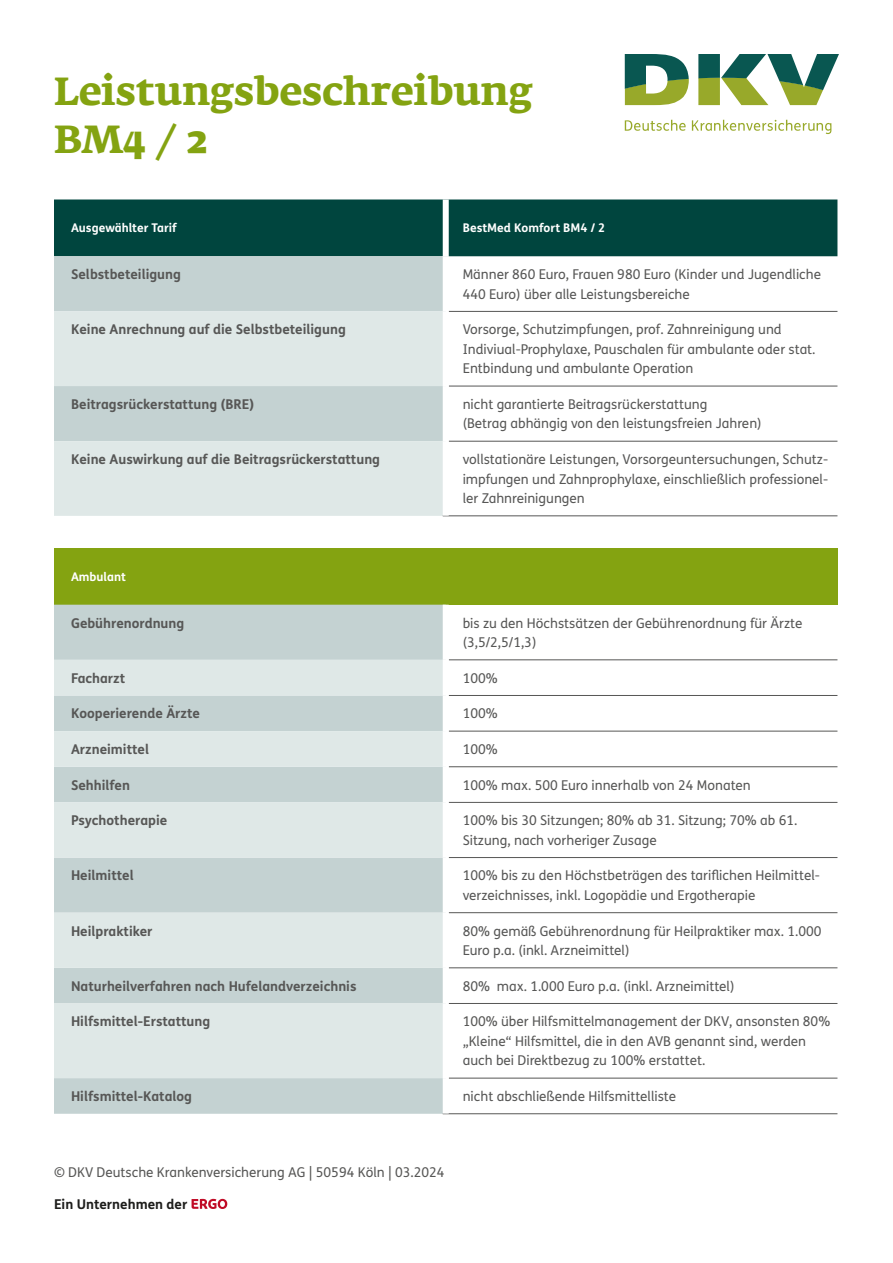
<style>
.page{position:relative;width:893px;height:1263px;background:#fff}
.page>*{position:absolute;margin:0;border:0;box-sizing:border-box;transform-origin:0 0}
.t1{font:700 39px/48px "Fedra Serif A";letter-spacing:-.01em;color:#84a311}
.t2{font:13.5px/19.5px "FS Me";color:#575756}
.t3{font:700 13.5px "FS Me";color:#575756}
.t4{font:700 13.5px "FS Me";color:#1d1d1b}
.t5{font:700 12px "FS Me";color:#fff}
</style>
<div class="page">
<svg style="left:192px;top:1199px;width:35px;height:10px"></svg>
<svg style="left:625px;top:120px;width:61px;height:11px"></svg>
<svg style="left:692px;top:120px;width:139px;height:14px"></svg>
<svg style="left:625px;top:54px;width:64px;height:51px"></svg>
<svg style="left:698px;top:54px;width:141px;height:51px"></svg>
<div style="left:54px;top:199px;width:783px;height:57px;background:#00453e"></div>
<div style="left:54px;top:256px;width:389px;height:55px;background:#c4d2d2"></div>
<svg style="left:54px;top:311px;width:389px;height:205px;background:#d7e2e1"></svg>
<div style="left:443px;top:199px;width:6px;height:57px;background:#fff"></div>
<hr style="left:449px;top:311px;width:388px;height:1px;background:#575756">
<hr style="left:449px;top:386px;width:388px;height:1px;background:#575756">
<hr style="left:449px;top:441px;width:388px;height:1px;background:#575756">
<hr style="left:443px;top:516px;width:394px;height:1px;background:#575756">
<div style="left:54px;top:548px;width:783px;height:57px;background:#84a311"></div>
<div style="left:54px;top:605px;width:389px;height:509px;background:#c4d2d2"></div>
<svg style="left:54px;top:660px;width:389px;height:418px;background:#d4dfdf"></svg>
<hr style="left:449px;top:660px;width:388px;height:1px;background:#575756">
<hr style="left:449px;top:695px;width:388px;height:1px;background:#575756">
<hr style="left:449px;top:731px;width:388px;height:1px;background:#575756">
<hr style="left:449px;top:766px;width:388px;height:1px;background:#575756">
<hr style="left:449px;top:802px;width:388px;height:1px;background:#575756">
<hr style="left:449px;top:857px;width:388px;height:1px;background:#575756">
<hr style="left:449px;top:912px;width:388px;height:1px;background:#575756">
<hr style="left:449px;top:967px;width:388px;height:1px;background:#575756">
<hr style="left:449px;top:1003px;width:388px;height:1px;background:#575756">
<hr style="left:449px;top:1078px;width:388px;height:1px;background:#575756">
<hr style="left:443px;top:1113px;width:394px;height:1px;background:#575756">
<h1 class="t1" style="left:54px;top:68px;width:480px">Leistungsbeschreibung<br>BM4 / 2</h1>
<p class="t5" style="left:71px;top:219px;width:107px">Ausgewählter Tarif</p>
<p class="t5" style="left:463px;top:219px;width:144px">BestMed Komfort BM4 / 2</p>
<p class="t3" style="left:71px;top:264px;width:111px">Selbstbeteiligung</p>
<p class="t2" style="left:463px;top:264px;width:360px">Männer 860 Euro, Frauen 980 Euro (Kinder und Jugendliche<br>440 Euro) über alle Leistungsbereiche</p>
<p class="t3" style="left:71px;top:319px;width:276px">Keine Anrechnung auf die Selbstbeteiligung</p>
<p class="t2" style="left:463px;top:319px;width:354px">Vorsorge, Schutzimpfungen, prof. Zahnreinigung und<br>Indiviual-Prophylaxe, Pauschalen für ambulante oder stat.<br>Entbindung und ambulante Operation</p>
<p class="t3" style="left:71px;top:394px;width:185px">Beitragsrückerstattung (BRE)</p>
<p class="t2" style="left:463px;top:394px;width:300px">nicht garantierte Beitragsrückerstattung<br>(Betrag abhängig von den leistungsfreien Jahren)</p>
<p class="t3" style="left:71px;top:449px;width:311px">Keine Auswirkung auf die Beitragsrückerstattung</p>
<p class="t2" style="left:463px;top:449px;width:367px;text-align:justify">vollstationäre Leistungen, Vorsorgeuntersuchungen, Schutz&shy;impfungen und Zahnprophylaxe, einschließlich professionel&shy;ler Zahnreinigungen</p>
<p class="t5" style="left:71px;top:567px;width:56px">Ambulant</p>
<p class="t3" style="left:71px;top:612px;width:115px">Gebührenordnung</p>
<p class="t2" style="left:463px;top:613px;width:341px">bis zu den Höchstsätzen der Gebührenordnung für Ärzte (3,5/2,5/1,3)</p>
<p class="t3" style="left:71px;top:667px;width:56px">Facharzt</p>
<p class="t2" style="left:463px;top:668px;width:36px">100%</p>
<p class="t3" style="left:71px;top:703px;width:131px">Kooperierende Ärzte</p>
<p class="t2" style="left:463px;top:703px;width:36px">100%</p>
<p class="t3" style="left:71px;top:739px;width:80px">Arzneimittel</p>
<p class="t2" style="left:463px;top:739px;width:36px">100%</p>
<p class="t3" style="left:71px;top:774px;width:61px">Sehhilfen</p>
<p class="t2" style="left:463px;top:775px;width:290px">100% max. 500 Euro innerhalb von 24 Monaten</p>
<p class="t3" style="left:71px;top:810px;width:98px">Psychotherapie</p>
<p class="t2" style="left:463px;top:810px;width:336px">100% bis 30 Sitzungen; 80% ab 31. Sitzung; 70% ab 61.<br>Sitzung, nach vorheriger Zusage</p>
<p class="t3" style="left:71px;top:865px;width:64px">Heilmittel</p>
<p class="t2" style="left:463px;top:866px;width:359px">100% bis zu den Höchstbeträgen des tariflichen Heilmittel&shy;verzeichnisses, inkl. Logopädie und Ergotherapie</p>
<p class="t3" style="left:71px;top:920px;width:83px">Heilpraktiker</p>
<p class="t2" style="left:463px;top:921px;width:360px">80% gemäß Gebührenordnung für Heilpraktiker max. 1.000<br>Euro p.a. (inkl. Arzneimittel)</p>
<p class="t3" style="left:71px;top:975px;width:287px">Naturheilverfahren nach Hufelandverzeichnis</p>
<p class="t2" style="left:463px;top:976px;width:273px">80% max. 1.000 Euro p.a. (inkl. Arzneimittel)</p>
<p class="t3" style="left:71px;top:1011px;width:141px">Hilfsmittel-Erstattung</p>
<p class="t2" style="left:463px;top:1011px;width:369px">100% über Hilfsmittelmanagement der DKV, ansonsten 80% „Kleine“ Hilfsmittel, die in den AVB genannt sind, werden auch bei Direktbezug zu 100% erstattet.</p>
<p class="t3" style="left:71px;top:1086px;width:123px">Hilfsmittel-Katalog</p>
<p class="t2" style="left:463px;top:1086px;width:215px">nicht abschließende Hilfsmittelliste</p>
<p class="t2" style="left:54px;top:1163px;width:392px">© DKV Deutsche Krankenversicherung AG | 50594 Köln | 03.2024</p>
<p class="t4" style="left:54px;top:1193px;width:135px">Ein Unternehmen der</p>
</div>
